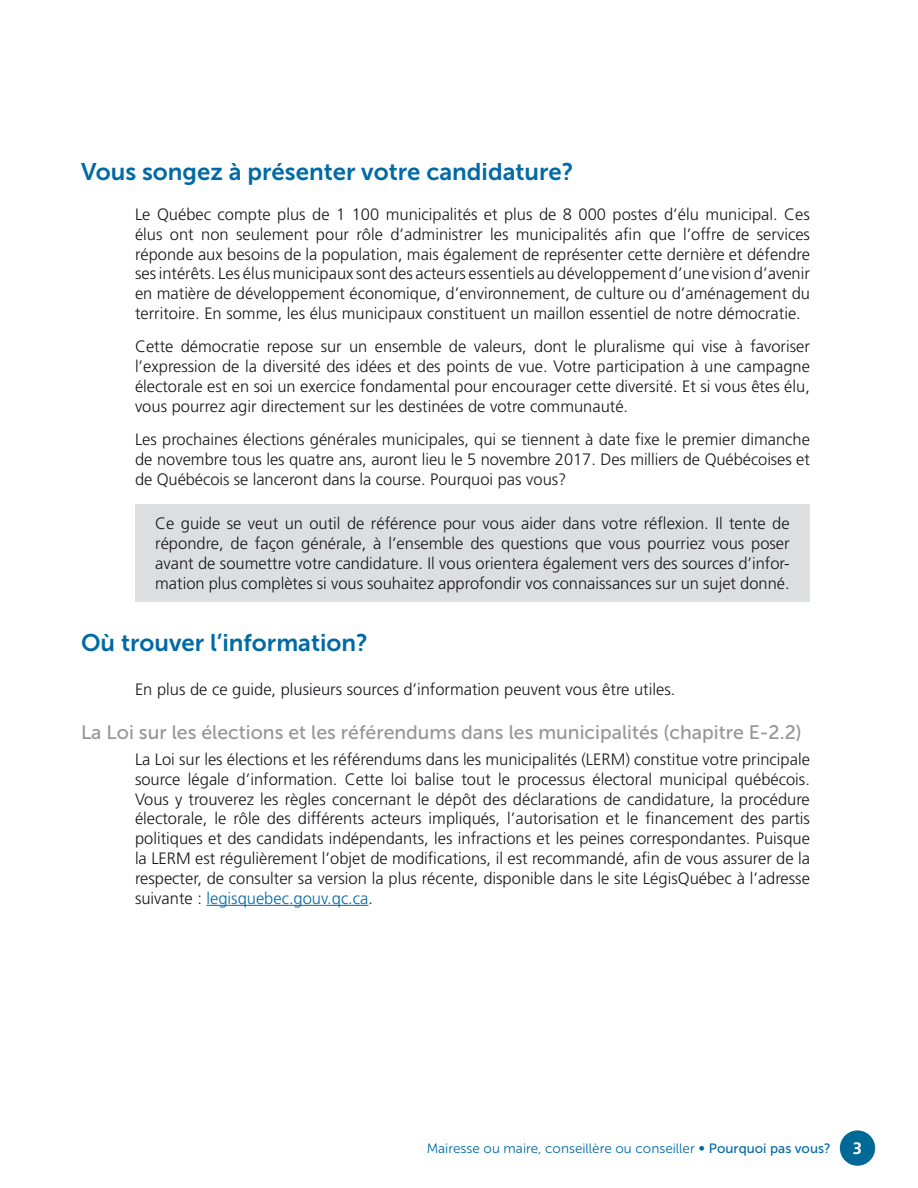
<style>
.page{position:relative;width:918px;height:1188px;background:#fff}
.page>*{position:absolute;margin:0;border:0;box-sizing:border-box;transform-origin:0 0}
.t1{font:24px "Museo Sans 700";color:#006aa5}
.t2{font:19.5px "Museo Sans 500";color:#949597}
.t3{font:300 16.5px/19.8px "Frutiger";color:#1a171c;text-align:justify}
.t4{font:700 16.5px "Frutiger";color:#fff}
.t5{font:13.5px "Museo Sans 300";color:#006aa5}
.s1{color:#006aa5}
.s2{font-family:"Frutiger";font-weight:300}
.s3{font-family:"Museo Sans 500"}
</style>
<div class="page">
<div style="left:135px;top:504px;width:675px;height:98px;background:#dddedf"></div>
<div style="left:840px;top:1130px;width:35px;height:36px;background:#006996;border-radius:50%"></div>
<hr style="left:207px;top:905px;width:161px;height:1px;background:#006aa5">
<h2 class="t1" style="left:81px;top:158px;width:494px">Vous songez à présenter votre candidature?</h2>
<p class="t3" style="left:135px;top:204px;width:677px">Le Québec compte plus de 1 100 municipalités et plus de 8 000 postes d’élu municipal. Ces élus ont non seulement pour rôle d’administrer les municipalités afin que l’offre de services réponde aux besoins de la population, mais également de représenter cette dernière et défendre ses intérêts. Les élus municipaux sont des acteurs essentiels au développement d’une vision d’avenir en matière de développement économique, d’environnement, de culture ou d’aménagement du territoire. En somme, les élus municipaux constituent un maillon essentiel de notre démocratie.</p>
<p class="t3" style="left:135px;top:337px;width:677px">Cette démocratie repose sur un ensemble de valeurs, dont le pluralisme qui vise à favoriser l’expression de la diversité des idées et des points de vue. Votre participation à une campagne électorale est en soi un exercice fondamental pour encourager cette diversité. Et si vous êtes élu, vous pourrez agir directement sur les destinées de votre communauté.</p>
<p class="t3" style="left:135px;top:429px;width:676px">Les prochaines élections générales municipales, qui se tiennent à date fixe le premier dimanche de novembre tous les quatre ans, auront lieu le 5 novembre 2017. Des milliers de Québécoises et de Québécois se lanceront dans la course. Pourquoi pas vous?</p>
<p class="t3" style="left:155px;top:514px;width:636px">Ce guide se veut un outil de référence pour vous aider dans votre réflexion. Il tente de répondre, de façon générale, à l’ensemble des questions que vous pourriez vous poser avant de soumettre votre candidature. Il vous orientera également vers des sources d’infor&shy;mation plus complètes si vous souhaitez approfondir vos connaissances sur un sujet donné.</p>
<h2 class="t1" style="left:81px;top:630px;width:288px">Où trouver l’information?</h2>
<p class="t3" style="left:135px;top:679px;width:542px">En plus de ce guide, plusieurs sources d’information peuvent vous être utiles.</p>
<h3 class="t2" style="left:81px;top:721px;width:722px">La Loi sur les élections et les référendums dans les municipalités (chapitre E-2.2)</h3>
<p class="t3" style="left:135px;top:749px;width:677px">La Loi sur les élections et les référendums dans les municipalités (LERM) constitue votre principale source légale d’information. Cette loi balise tout le processus électoral municipal québécois.<br>Vous y trouverez les règles concernant le dépôt des déclarations de candidature, la procédure électorale, le rôle des différents acteurs impliqués, l’autorisation et le financement des partis politiques et des candidats indépendants, les infractions et les peines correspondantes. Puisque la LERM est régulièrement l’objet de modifications, il est recommandé, afin de vous assurer de la respecter, de consulter sa version la plus récente, disponible dans le site LégisQuébec à l’adresse suivante : <span class="s1">legisquebec.gouv.qc.ca</span>.</p>
<p class="t5" style="left:427px;top:1142px;width:406px">Mairesse ou maire, conseillère ou conseiller <span class="s2">•</span> <span class="s3">Pourquoi pas vous?</span></p>
<p class="t4" style="left:853px;top:1138px;width:11px">3</p>
</div>
